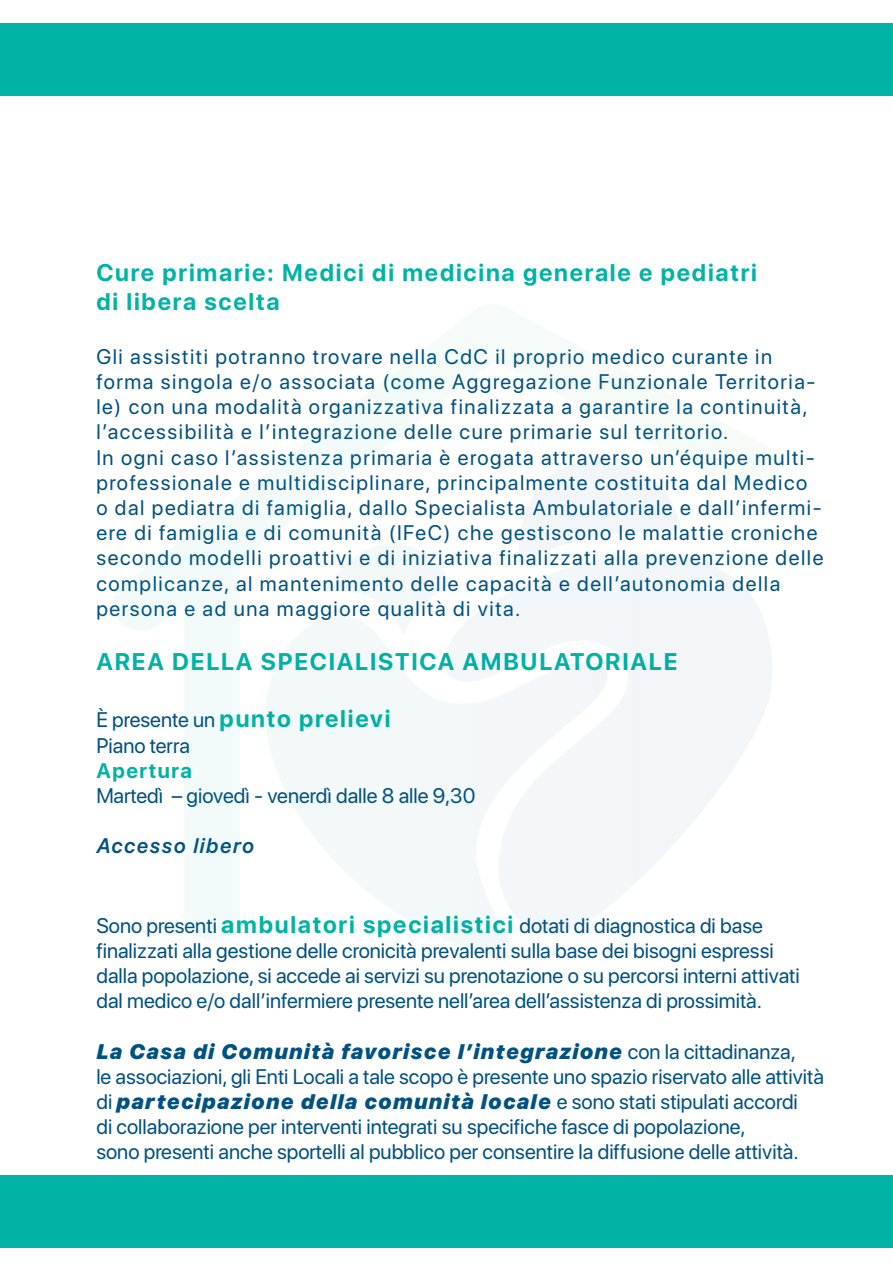
<style>
.page{position:relative;width:893px;height:1263px;background:#fff}
.page>*{position:absolute;margin:0;border:0;box-sizing:border-box;transform-origin:0 0}
.t1{font:700 24px/28.8px "SF Pro Display";letter-spacing:.075em;color:#00b3a6}
.t2{font:21px/25.2px "SF Pro Display";color:#015182}
.t3{font:21px/25.2px "SF Pro Display";letter-spacing:.07em;color:#015182}
.t4{font:italic 600 21px "SF Pro Display";letter-spacing:.075em;color:#015182}
.t5{font:700 21px "SF Pro Display";letter-spacing:.075em;color:#00b3a6}
.s1{font-weight:400;font-size:21px;color:#015182}
.s2{font-weight:700;font-size:24px;color:#00b3a6}
.s3{font-weight:900;font-style:italic}
</style>
<div class="page">
<div style="left:1px;top:1175px;width:892px;height:73px;background:#00b3a6"></div>
<div style="left:1px;top:23px;width:892px;height:73px;background:#00b3a6"></div>
<svg style="left:114px;top:307px;width:368px;height:633px"></svg>
<svg style="left:262px;top:609px;width:253px;height:350px"></svg>
<svg style="left:324px;top:524px;width:128px;height:113px"></svg>
<svg style="left:437px;top:545px;width:335px;height:407px"></svg>
<svg style="left:516px;top:461px;width:165px;height:104px"></svg>
<p class="t1" style="left:96px;top:258px;width:662px">Cure primarie: Medici di medicina generale e pediatri di libera scelta</p>
<p class="t3" style="left:96px;top:344px;width:729px">Gli assistiti potranno trovare nella CdC il proprio medico curante in forma singola e/o associata (come Aggregazione Funzionale Territoria&shy;le) con una modalità organizzativa finalizzata a garantire la continuità, l’accessibilità e l’integrazione delle cure primarie sul territorio.<br>In ogni caso l’assistenza primaria è erogata attraverso un’équipe multi&shy;professionale e multidisciplinare, principalmente costituita dal Medico o dal pediatra di famiglia, dallo Specialista Ambulatoriale e dall’infermi&shy;ere di famiglia e di comunità (IFeC) che gestiscono le malattie croniche secondo modelli proattivi e di iniziativa finalizzati alla prevenzione delle complicanze, al mantenimento delle capacità e dell’autonomia della persona e ad una maggiore qualità di vita.</p>
<p class="t1" style="left:96px;top:647px;width:583px">AREA DELLA SPECIALISTICA AMBULATORIALE</p>
<p class="t1" style="left:96px;top:705px;width:296px"><span class="s1">È presente un</span> punto prelievi</p>
<p class="t2" style="left:96px;top:732px;width:95px">Piano terra</p>
<p class="t5" style="left:96px;top:758px;width:97px">Apertura</p>
<p class="t2" style="left:96px;top:783px;width:381px">Martedì – giovedì - venerdì dalle 8 alle 9,30</p>
<p class="t4" style="left:96px;top:831px;width:159px">Accesso libero</p>
<p class="t2" style="left:96px;top:912px;width:705px">Sono presenti <span class="s2">ambulatori specialistici</span> dotati di diagnostica di base finalizzati alla gestione delle cronicità prevalenti sulla base dei bisogni espressi dalla popolazione, si accede ai servizi su prenotazione o su percorsi interni attivati dal medico e/o dall’infermiere presente nell’area dell’assistenza di prossimità.</p>
<p class="t2" style="left:96px;top:1038px;width:729px"><span class="s3">La Casa di Comunità favorisce l’integrazione</span> con la cittadinanza,<br>le associazioni, gli Enti Locali a tale scopo è presente uno spazio riservato alle attività di <span class="s3">partecipazione della comunità locale</span> e sono stati stipulati accordi<br>di collaborazione per interventi integrati su specifiche fasce di popolazione,<br>sono presenti anche sportelli al pubblico per consentire la diffusione delle attività.</p>
</div>
